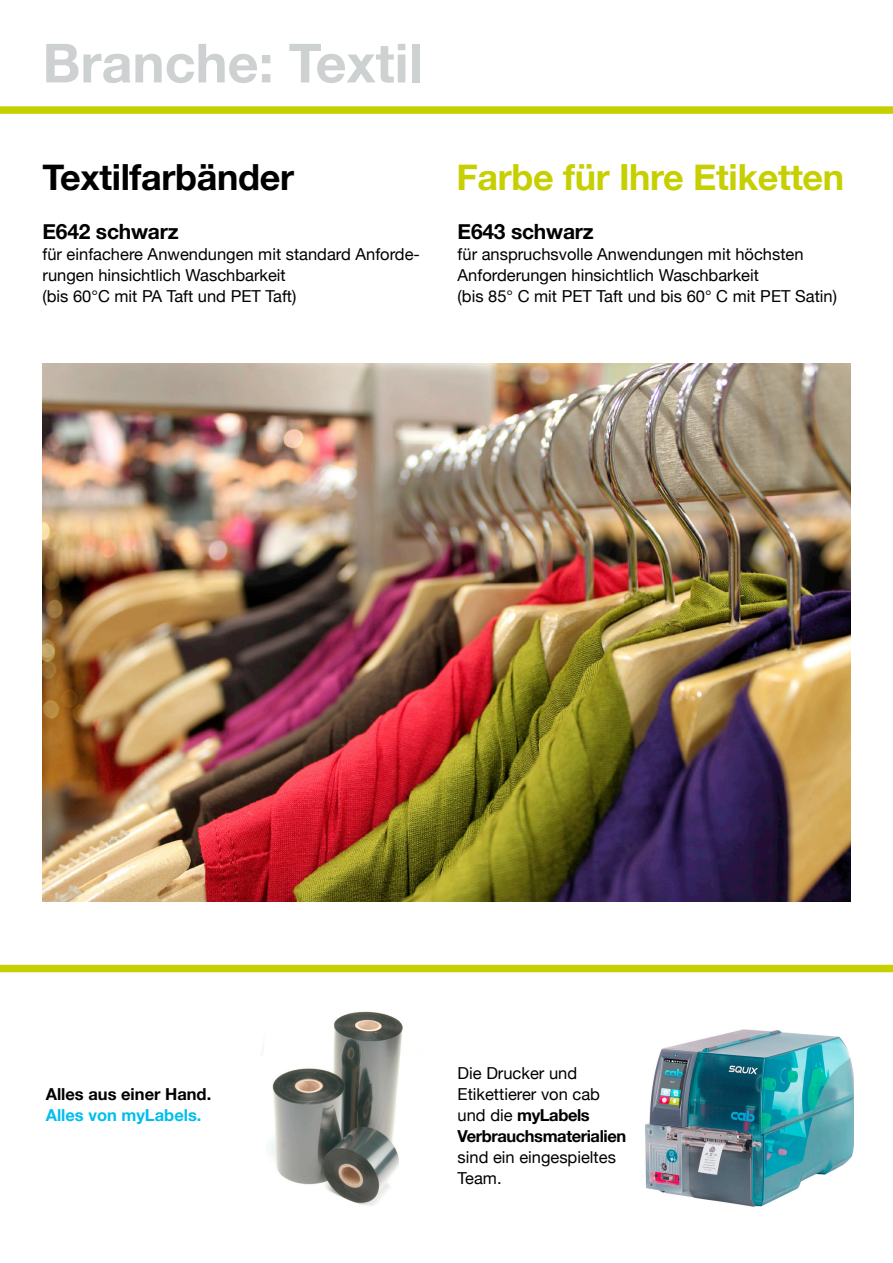
<style>
.page{position:relative;width:893px;height:1263px;background:#fff}
.page>*{position:absolute;margin:0;border:0;box-sizing:border-box;transform-origin:0 0}
.t1{font:700 54px "Helvetica Neue";color:#ced1d2}
.t2{font:700 36px "Helvetica Neue";letter-spacing:-.01em;color:#c6cf00}
.t3{font:700 36px "Helvetica Neue";letter-spacing:-.01em;color:#000}
.t4{font:700 21px "Helvetica Neue";letter-spacing:-.01em;color:#000}
.t5{font:16.5px/21px "Helvetica Neue";color:#000}
.t6{font:700 16.5px "Helvetica Neue";color:#000}
.t7{font:700 16.5px "Helvetica Neue";color:#00beee}
.s1{font-weight:700}
</style>
<div class="page">
<img style="left:262px;top:1011px;width:141px;height:195px">
<img style="left:645px;top:1029px;width:208px;height:178px">
<img style="left:43px;top:363px;width:807px;height:538px">
<div style="left:0;top:965px;width:893px;height:7px;background:#c6cf00"></div>
<div style="left:0;top:106px;width:893px;height:8px;background:#c6cf00"></div>
<h1 class="t1" style="left:43px;top:21px;width:381px">Branche: Textil</h1>
<h2 class="t3" style="left:43px;top:149px;width:253px">Textilfarbänder</h2>
<h2 class="t2" style="left:457px;top:149px;width:389px">Farbe für Ihre Etiketten</h2>
<p class="t4" style="left:43px;top:215px;width:138px">E642 schwarz</p>
<p class="t5" style="left:43px;top:245px;width:379px">für einfachere Anwendungen mit standard Anforde&shy;rungen hinsichtlich Waschbarkeit<br>(bis 60°C mit PA Taft und PET Taft)</p>
<p class="t4" style="left:458px;top:215px;width:138px">E643 schwarz</p>
<p class="t5" style="left:458px;top:245px;width:381px">für anspruchsvolle Anwendungen mit höchsten<br>Anforderungen hinsichtlich Waschbarkeit<br>(bis 85° C mit PET Taft und bis 60° C mit PET Satin)</p>
<p class="t6" style="left:46px;top:1081px;width:167px">Alles aus einer Hand.</p>
<p class="t7" style="left:46px;top:1102px;width:157px">Alles von myLabels.</p>
<p class="t5" style="left:458px;top:1064px;width:170px">Die Drucker und<br>Etikettierer von cab und die <span class="s1">myLabels<br>Verbrauchsmaterialien</span></p>
<p class="t5" style="left:458px;top:1148px;width:160px">sind ein eingespieltes<br>Team.</p>
</div>
